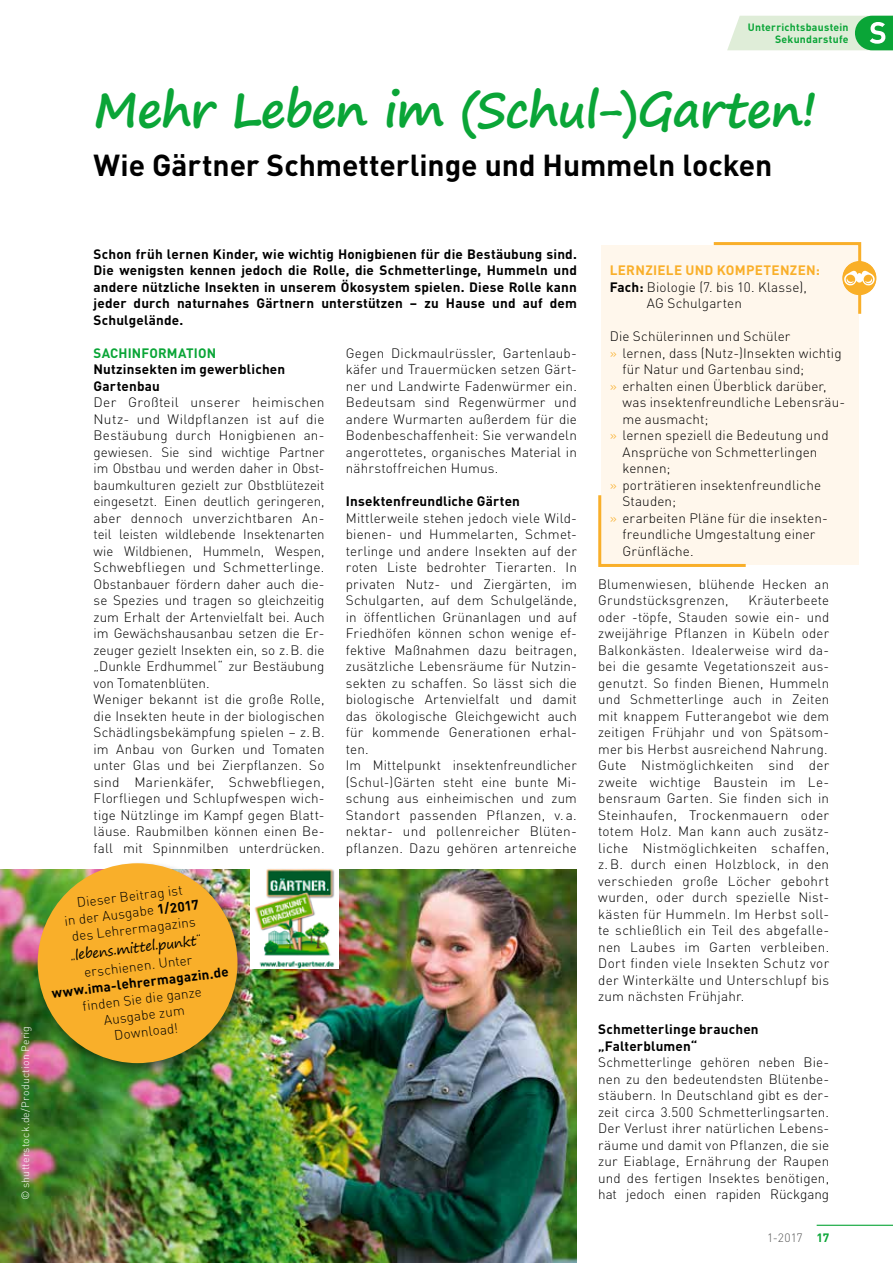
<style>
.page{position:relative;width:893px;height:1263px;background:#fff}
.page>*{position:absolute;margin:0;border:0;box-sizing:border-box;transform-origin:0 0}
.t1{font:700 48px "Segoe Print";letter-spacing:-.02em;color:#0aa537}
.t2{font:700 30px "DINOT";letter-spacing:-.005em;color:#000}
.t3{font:300 13.5px/16.5px "DINOT";letter-spacing:.01em;color:#000}
.t4{font:700 13.5px/16.5px "DINOT";letter-spacing:.01em;color:#000}
.t5{font:700 13.5px "DINOT";letter-spacing:.02em;color:#f9af2a}
.t6{font:13.5px "Segoe Print";color:#000}
.t7{font:700 13.5px "DINOT";letter-spacing:.01em;color:#0aa537}
.t8{font:300 12px "DINOT";color:#565656}
.t9{font:300 10.5px "DINOT";letter-spacing:.02em;color:#fff}
.t10{font:700 10.5px/12.6px "DINOT";letter-spacing:.025em;color:#0aa537;text-align:right}
.s1{font-weight:700}
.s2{font-family:"DINOT";font-weight:300}
.s3{color:#f9af2a}
.s4{font-weight:700;color:#0aa537}
</style>
<div class="page">
<img style="left:0;top:869px;width:577px;height:394px">
<div style="left:601px;top:245px;width:257px;height:319px;background:#fff7ec"></div>
<svg style="left:598px;top:495px;width:151px;height:72px"></svg>
<svg style="left:713px;top:242px;width:163px;height:75px"></svg>
<div style="left:35px;top:860px;width:218px;height:218px;background:#000;opacity:.5"></div>
<div style="left:38px;top:863px;width:200px;height:200px;background:#f9af2a;border-radius:50%"></div>
<img style="left:251px;top:865px;width:87px;height:103px">
<hr style="left:817px;top:1225px;width:76px;height:1px;background:#0aa537">
<svg style="left:727px;top:16px;width:166px;height:34px;background:#bbe1be"></svg>
<p class="t10" style="left:748px;top:20px;width:102px">Unterrichtsbaustein<br>Sekundarstufe</p>
<h1 class="t1" style="left:94px;top:66px;width:725px">Mehr Leben im (Schul-)Garten!</h1>
<h2 class="t2" style="left:94px;top:146px;width:680px">Wie Gärtner Schmetterlinge und Hummeln locken</h2>
<p class="t9" style="left:19px;top:1200px;width:175px;rotate:-90deg">© shutterstock.de/Production Perig</p>
<p class="t4" style="left:94px;top:245px;width:485px;text-align:justify">Schon früh lernen Kinder, wie wichtig Honigbienen für die Bestäubung sind.<br>Die wenigsten kennen jedoch die Rolle, die Schmetterlinge, Hummeln und andere nützliche Insekten in unserem Ökosystem spielen. Diese Rolle kann jeder durch naturnahes Gärtnern unterstützen – zu Hause und auf dem Schulgelände.</p>
<p class="t7" style="left:94px;top:344px;width:124px">SACHINFORMATION</p>
<p class="t4" style="left:94px;top:361px;width:193px">Nutzinsekten im gewerblichen<br>Gartenbau</p>
<p class="t3" style="left:94px;top:394px;width:233px">Der Großteil unserer heimischen Nutz- und Wildpflanzen ist auf die Bestäubung durch Honigbienen an&shy;gewiesen. Sie sind wichtige Partner im Obstbau und werden daher in Obst&shy;baumkulturen gezielt zur Obstblütezeit eingesetzt. Einen deutlich geringeren, aber dennoch unverzichtbaren An&shy;teil leisten wildlebende Insektenarten wie Wildbienen, Hummeln, Wespen, Schwebfliegen und Schmetterlinge.<br>Obstanbauer fördern daher auch die&shy;se Spezies und tragen so gleichzeitig zum Erhalt der Artenvielfalt bei. Auch im Gewächshausanbau setzen die Er&shy;zeuger gezielt Insekten ein, so z.B. die „Dunkle Erdhummel“ zur Bestäubung von Tomatenblüten.<br>Weniger bekannt ist die große Rolle, die Insekten heute in der biologischen Schädlingsbekämpfung spielen – z.B. im Anbau von Gurken und Tomaten unter Glas und bei Zierpflanzen. So sind Marienkäfer, Schwebfliegen, Florfliegen und Schlupfwespen wich&shy;tige Nützlinge im Kampf gegen Blatt&shy;läuse. Raubmilben können einen Be&shy;fall mit Spinnmilben unterdrücken.</p>
<p class="t3" style="left:346px;top:344px;width:233px;text-align:justify">Gegen Dickmaulrüssler, Gartenlaub&shy;käfer und Trauermücken setzen Gärt&shy;ner und Landwirte Fadenwürmer ein.<br>Bedeutsam sind Regenwürmer und andere Wurmarten außerdem für die Bodenbeschaffenheit: Sie verwandeln angerottetes, organisches Material in nährstoffreichen Humus.</p>
<p class="t4" style="left:346px;top:492px;width:176px">Insektenfreundliche Gärten</p>
<p class="t3" style="left:346px;top:509px;width:233px">Mittlerweile stehen jedoch viele Wild&shy;bienen- und Hummelarten, Schmet&shy;terlinge und andere Insekten auf der roten Liste bedrohter Tierarten. In privaten Nutz- und Ziergärten, im Schulgarten, auf dem Schulgelände, in öffentlichen Grünanlagen und auf Friedhöfen können schon wenige ef&shy;fektive Maßnahmen dazu beitragen, zusätzliche Lebensräume für Nutzin&shy;sekten zu schaffen. So lässt sich die biologische Artenvielfalt und damit das ökologische Gleichgewicht auch für kommende Generationen erhal&shy;ten.<br>Im Mittelpunkt insektenfreundlicher (Schul-)Gärten steht eine bunte Mi&shy;schung aus einheimischen und zum Standort passenden Pflanzen, v. a. nektar- und pollenreicher Blüten&shy;pflanzen. Dazu gehören artenreiche</p>
<p class="t3" style="left:62px;top:896px;width:137px;text-align:center;rotate:-7deg">Dieser Beitrag ist<br>in der Ausgabe <span class="s1">1/2017 </span>des Lehrermagazins</p>
<p class="t6" style="left:68px;top:943px;width:135px;rotate:-7deg"><span class="s2">„</span>lebens.mittel.punkt<span class="s2">“</span></p>
<p class="t3" style="left:83px;top:964px;width:110px;rotate:-7deg">erschienen. Unter</p>
<p class="t4" style="left:51px;top:984px;width:180px;rotate:-7deg">www.ima-lehrermagazin.de</p>
<p class="t3" style="left:82px;top:998px;width:121px;text-align:center;rotate:-7deg">finden Sie die ganze<br>Ausgabe zum<br>Download!</p>
<p class="t5" style="left:610px;top:261px;width:212px">LERNZIELE UND KOMPETENZEN:</p>
<p class="t3" style="left:610px;top:278px;width:199px"><span class="s1">Fach:</span> Biologie (7. bis 10. Klasse),</p>
<p class="t3" style="left:647px;top:295px;width:96px">AG Schulgarten</p>
<p class="t3" style="left:610px;top:328px;width:182px">Die Schülerinnen und Schüler</p>
<p class="t3" style="left:610px;top:344px;width:233px"><span class="s3">»</span> lernen, dass (Nutz-)Insekten wichtig</p>
<p class="t3" style="left:622px;top:361px;width:183px">für Natur und Gartenbau sind;</p>
<p class="t3" style="left:610px;top:377px;width:218px"><span class="s3">»</span> erhalten einen Überblick darüber,</p>
<p class="t3" style="left:622px;top:394px;width:224px">was insektenfreundliche Lebensräu-</p>
<p class="t3" style="left:622px;top:410px;width:88px">me ausmacht;</p>
<p class="t3" style="left:610px;top:427px;width:220px"><span class="s3">»</span> lernen speziell die Bedeutung und</p>
<p class="t3" style="left:622px;top:443px;width:197px">Ansprüche von Schmetterlingen</p>
<p class="t3" style="left:622px;top:460px;width:50px">kennen;</p>
<p class="t3" style="left:610px;top:476px;width:213px"><span class="s3">»</span> porträtieren insektenfreundliche</p>
<p class="t3" style="left:622px;top:493px;width:55px">Stauden;</p>
<p class="t3" style="left:610px;top:509px;width:220px"><span class="s3">»</span> erarbeiten Pläne für die insekten-</p>
<p class="t3" style="left:622px;top:526px;width:195px">freundliche Umgestaltung einer</p>
<p class="t3" style="left:622px;top:542px;width:73px">Grünfläche.</p>
<p class="t3" style="left:598px;top:575px;width:233px">Blumenwiesen, blühende Hecken an<br>Grundstücksgrenzen,</p>
<p class="t3" style="left:598px;top:592px;width:233px;text-align:justify;text-indent:150px">Kräuterbeete oder -töpfe, Stauden sowie ein- und zweijährige Pflanzen in Kübeln oder Balkonkästen. Idealerweise wird da&shy;bei die gesamte Vegetationszeit aus&shy;genutzt. So finden Bienen, Hummeln und Schmetterlinge auch in Zeiten mit knappem Futterangebot wie dem zeitigen Frühjahr und von Spätsom&shy;mer bis Herbst ausreichend Nahrung.<br>Gute Nistmöglichkeiten sind der zweite wichtige Baustein im Le&shy;bensraum Garten. Sie finden sich in Steinhaufen, Trockenmauern oder totem Holz. Man kann auch zusätz&shy;liche Nistmöglichkeiten schaffen, z.B. durch einen Holzblock, in den verschieden große Löcher gebohrt wurden, oder durch spezielle Nist&shy;kästen für Hummeln. Im Herbst soll&shy;te schließlich ein Teil des abgefalle&shy;nen Laubes im Garten verbleiben.<br>Dort finden viele Insekten Schutz vor der Winterkälte und Unterschlupf bis zum nächsten Frühjahr.</p>
<p class="t4" style="left:598px;top:1020px;width:162px">Schmetterlinge brauchen „Falterblumen“</p>
<p class="t3" style="left:598px;top:1054px;width:233px;text-align:justify">Schmetterlinge gehören neben Bie&shy;nen zu den bedeutendsten Blütenbe&shy;stäubern. In Deutschland gibt es der&shy;zeit circa 3.500 Schmetterlingsarten.<br>Der Verlust ihrer natürlichen Lebens&shy;räume und damit von Pflanzen, die sie zur Eiablage, Ernährung der Raupen und des fertigen Insektes benötigen,</p>
<p class="t3" style="left:598px;top:1186px;width:233px">hat jedoch einen rapiden Rückgang</p>
<p class="t8" style="left:767px;top:1231px;width:64px">1-2017 <span class="s4">17</span></p>
</div>
